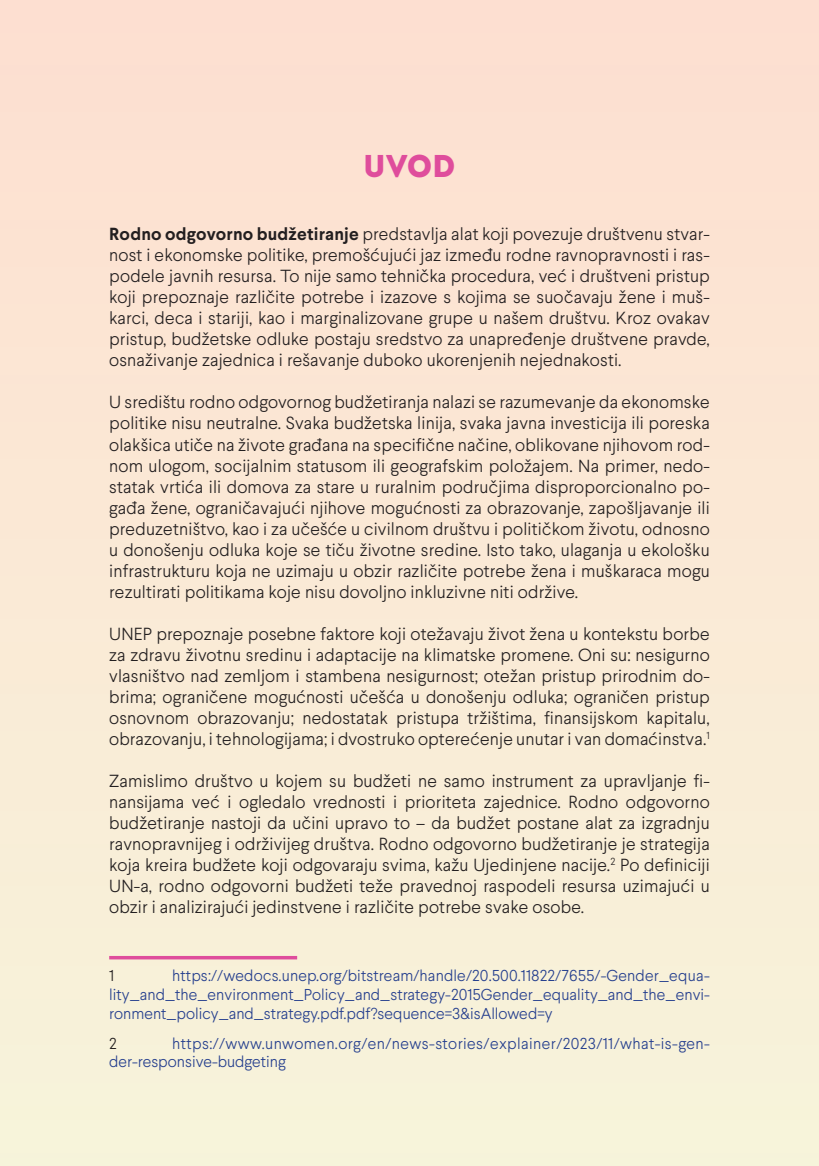
<style>
.page{position:relative;width:819px;height:1166px;background:#faead6}
.page>*{position:absolute;margin:0;border:0;box-sizing:border-box;transform-origin:0 0}
.t1{font:31.5px "Intro";color:#df4d9c}
.t2{font:300 17.5px/21px "Larsseit";letter-spacing:.01em;color:#231f20;text-align:justify}
.t3{font:300 15.75px/18.9px "Larsseit";letter-spacing:.005em;color:#253f8e;text-align:justify}
.t4{font:300 15.75px/18.9px "Larsseit";letter-spacing:.025em;color:#253f8e}
.t5{font:300 15.75px "Larsseit";color:#231f20}
.s1{font-weight:700}
</style>
<div class="page">
<hr style="left:109px;top:956px;width:188px;height:3px;background:#df4d9c">
<p class="t1" style="left:363px;top:148px;width:94px">Uvod</p>
<p class="t2" style="left:109px;top:224px;width:602px"><span class="s1">Rodno odgovorno budžetiranje</span> predstavlja alat koji povezuje društvenu stvar&shy;nost i ekonomske politike, premošćujući jaz između rodne ravnopravnosti i ras&shy;podele javnih resursa. To nije samo tehnička procedura, već i društveni pristup koji prepoznaje različite potrebe i izazove s kojima se suočavaju žene i muš&shy;karci, deca i stariji, kao i marginalizovane grupe u našem društvu. Kroz ovakav pristup, budžetske odluke postaju sredstvo za unapređenje društvene pravde, osnaživanje zajednica i rešavanje duboko ukorenjenih nejednakosti.</p>
<p class="t2" style="left:109px;top:392px;width:602px">U središtu rodno odgovornog budžetiranja nalazi se razumevanje da ekonomske politike nisu neutralne. Svaka budžetska linija, svaka javna investicija ili poreska olakšica utiče na živote građana na specifične načine, oblikovane njihovom rod&shy;nom ulogom, socijalnim statusom ili geografskim položajem. Na primer, nedo&shy;statak vrtića ili domova za stare u ruralnim područjima disproporcionalno po&shy;gađa žene, ograničavajući njihove mogućnosti za obrazovanje, zapošljavanje ili preduzetništvo, kao i za učešće u civilnom društvu i političkom životu, odnosno u donošenju odluka koje se tiču životne sredine. Isto tako, ulaganja u ekološku infrastrukturu koja ne uzimaju u obzir različite potrebe žena i muškaraca mogu rezultirati politikama koje nisu dovoljno inkluzivne niti održive.</p>
<p class="t2" style="left:109px;top:623px;width:602px">UNEP prepoznaje posebne faktore koji otežavaju život žena u kontekstu borbe za zdravu životnu sredinu i adaptacije na klimatske promene. Oni su: nesigurno vlasništvo nad zemljom i stambena nesigurnost; otežan pristup prirodnim do&shy;brima; ograničene mogućnosti učešća u donošenju odluka; ograničen pristup osnovnom obrazovanju; nedostatak pristupa tržištima, finansijskom kapitalu, obrazovanju, i tehnologijama; i dvostruko opterećenje unutar i van domaćinstva.<sup>1</sup></p>
<p class="t2" style="left:109px;top:770px;width:602px">Zamislimo društvo u kojem su budžeti ne samo instrument za upravljanje fi&shy;nansijama već i ogledalo vrednosti i prioriteta zajednice. Rodno odgovorno budžetiranje nastoji da učini upravo to – da budžet postane alat za izgradnju ravnopravnijeg i održivijeg društva. Rodno odgovorno budžetiranje je strategija koja kreira budžete koji odgovaraju svima, kažu Ujedinjene nacije.<sup>2</sup> Po definiciji UN-a, rodno odgovorni budžeti teže pravednoj raspodeli resursa uzimajući u obzir i analizirajući jedinstvene i različite potrebe svake osobe.</p>
<p class="t3" style="left:109px;top:966px;width:602px;text-indent:63px">https://wedocs.unep.org/bitstream/handle/20.500.11822/7655/-Gender_equa&shy;lity_and_the_environment_Policy_and_strategy-2015Gender_equality_and_the_envi&shy;ronment_policy_and_strategy.pdf.pdf?sequence=3&amp;isAllowed=y</p>
<p class="t5" style="left:109px;top:1033px;width:9px">2</p>
<p class="t5" style="left:109px;top:966px;width:7px">1</p>
<p class="t4" style="left:109px;top:1033px;width:602px;text-indent:63px">https://www.unwomen.org/en/news-stories/explainer/2023/11/what-is-gen&shy;der-responsive-budgeting</p>
</div>
